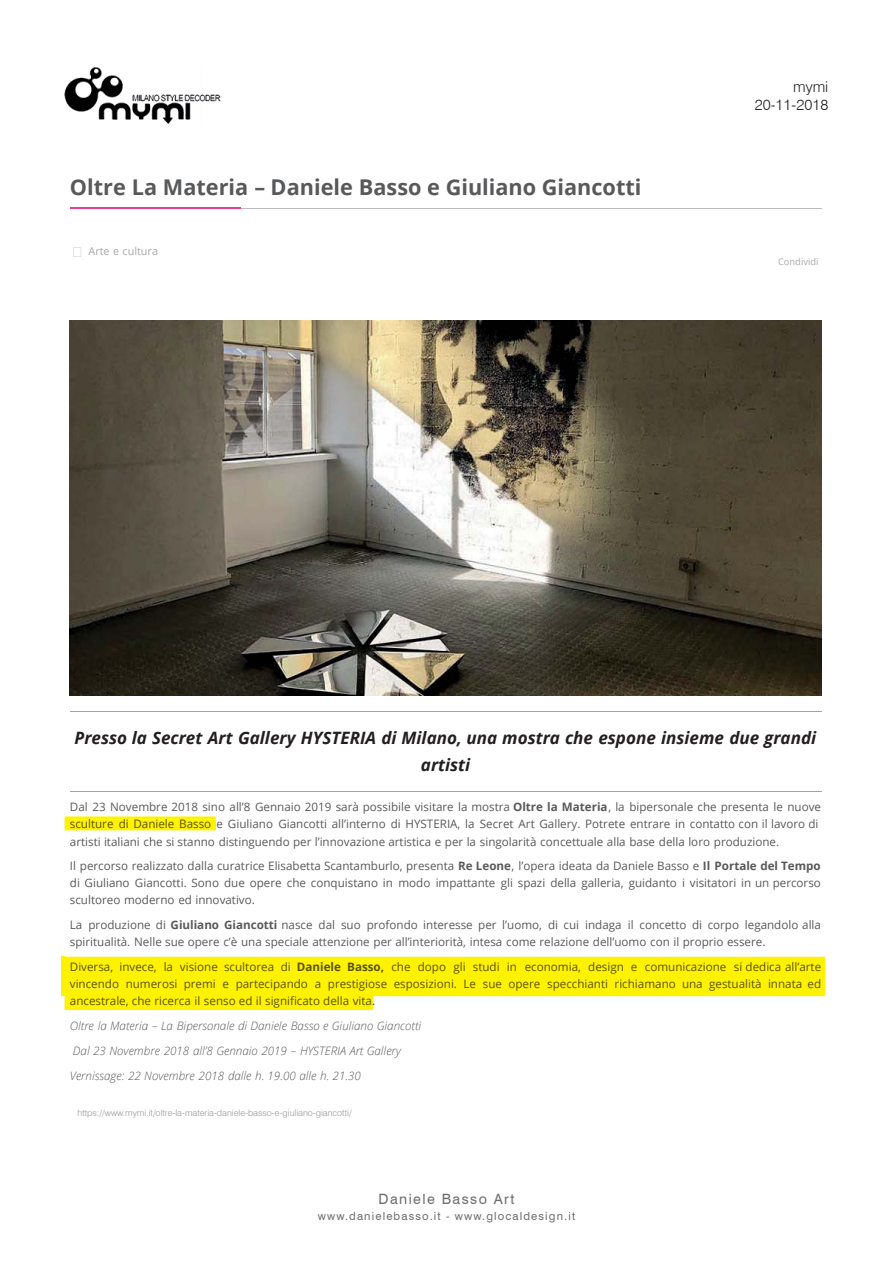
<style>
.page{position:relative;width:893px;height:1263px;background:#fff}
.page>*{position:absolute;margin:0;border:0;box-sizing:border-box;transform-origin:0 0}
.t1{font:700 21.75px "Open Sans";color:#58595b}
.t2{font:italic 700 17.1px/27.2px "Open Sans";color:#231f20;text-align:center}
.t3{font:300 15px/18px "Swiss 721 BT";color:#231f20;text-align:right}
.t4{font:14.25px "Swiss 721 BT";letter-spacing:.1em;color:#6d6e70}
.t5{font:11.55px/17.1px "Open Sans";color:#58595b}
.t6{font:11.55px/17.1px "Open Sans";color:#585300}
.t7{font:italic 300 11.55px/24.8px "Open Sans";color:#58595b}
.t8{font:11.25px "Swiss 721 BT";letter-spacing:.1em;color:#6d6e70}
.t9{font:10.8px "Open Sans";color:#a7a9ac}
.t10{font:9.3px "Open Sans";color:#a7a9ac}
.t11{font:300 9px "Swiss 721 BT";color:#939598}
.s1{font-weight:700}
.s2{color:#585300}
</style>
<div class="page">
<img style="left:65px;top:67px;width:156px;height:57px">
<hr style="left:70px;top:711px;width:751px;height:1px;background:#a1a4a6">
<hr style="left:70px;top:791px;width:751px;height:1px;background:#a1a4a6">
<img style="left:70px;top:320px;width:751px;height:376px">
<hr style="left:70px;top:208px;width:751px;height:1px;background:#b9bbbd">
<hr style="left:70px;top:207px;width:170px;height:2px;background:#ee3c96">
<svg style="left:65px;top:816px;width:151px;height:14px"></svg>
<div style="left:70px;top:820px;width:146px;height:8px;background:#fff200"></div>
<hr style="left:61px;top:957px;width:4px;height:39px;background:#fff200">
<svg style="left:65px;top:957px;width:760px;height:53px"></svg>
<div style="left:71px;top:962px;width:219px;height:10px;background:#fff200"></div>
<div style="left:291px;top:962px;width:92px;height:10px;background:#fff200"></div>
<div style="left:384px;top:962px;width:437px;height:12px;background:#fff200"></div>
<div style="left:70px;top:979px;width:48px;height:9px;background:#fff200"></div>
<div style="left:127px;top:979px;width:693px;height:12px;background:#fff200"></div>
<p class="t1" style="left:70px;top:172px;width:573px">Oltre La Materia – Daniele Basso e Giuliano Giancotti</p>
<p class="t9" style="left:88px;top:243px;width:71px">Arte e cultura</p>
<p class="t3" style="left:755px;top:77px;width:75px">mymi<br>20-11-2018</p>
<p class="t10" style="left:778px;top:255px;width:42px">Condividi</p>
<p class="t2" style="left:75px;top:724px;width:743px">Presso la Secret Art Gallery HYSTERIA di Milano, una mostra che espone insieme due grandi artisti</p>
<p class="t5" style="left:70px;top:798px;width:753px">Dal 23 Novembre 2018 sino all’8 Gennaio 2019 sarà possibile visitare la mostra <span class="s1">Oltre la Materia</span>, la bipersonale che presenta le nuove <span class="s2">sculture di Daniele Basso</span> e Giuliano Giancotti all’interno di HYSTERIA, la Secret Art Gallery. Potrete entrare in contatto con il lavoro di artisti italiani che si stanno distinguendo per l’innovazione artistica e per la singolarità concettuale alla base della loro produzione.</p>
<p class="t5" style="left:70px;top:857px;width:753px;text-align:justify">Il percorso realizzato dalla curatrice Elisabetta Scantamburlo, presenta <span class="s1">Re Leone</span>, l’opera ideata da Daniele Basso e <span class="s1">Il Portale del Tempo </span>di Giuliano Giancotti. Sono due opere che conquistano in modo impattante gli spazi della galleria, guidanto i visitatori in un percorso scultoreo moderno ed innovativo.</p>
<p class="t5" style="left:70px;top:916px;width:753px">La produzione di <span class="s1">Giuliano Giancotti</span> nasce dal suo profondo interesse per l’uomo, di cui indaga il concetto di corpo legandolo alla spiritualità. Nelle sue opere c’è una speciale attenzione per all’interiorità, intesa come relazione dell’uomo con il proprio essere.</p>
<p class="t6" style="left:70px;top:958px;width:753px">Diversa, invece, la visione scultorea di <span class="s1">Daniele Basso,</span> che dopo gli studi in economia, design e comunicazione si dedica all’arte vincendo numerosi premi e partecipando a prestigiose esposizioni. Le sue opere specchianti richiamano una gestualità innata ed</p>
<p class="t6" style="left:70px;top:992px;width:307px">ancestrale, che ricerca il senso ed il significato della vita.</p>
<p class="t7" style="left:70px;top:1013px;width:353px">Oltre la Materia – La Bipersonale di Daniele Basso e Giuliano Giancotti<br>Dal 23 Novembre 2018 all’8 Gennaio 2019 – HYSTERIA Art Gallery<br>Vernissage: 22 Novembre 2018 dalle h. 19.00 alle h. 21.30</p>
<p class="t11" style="left:78px;top:1107px;width:276px">https://www.mymi.it/oltre-la-materia-daniele-basso-e-giuliano-giancotti/</p>
<p class="t4" style="left:379px;top:1190px;width:137px">Daniele Basso Art</p>
<p class="t8" style="left:318px;top:1209px;width:259px">www.danielebasso.it - www.glocaldesign.it</p>
</div>
